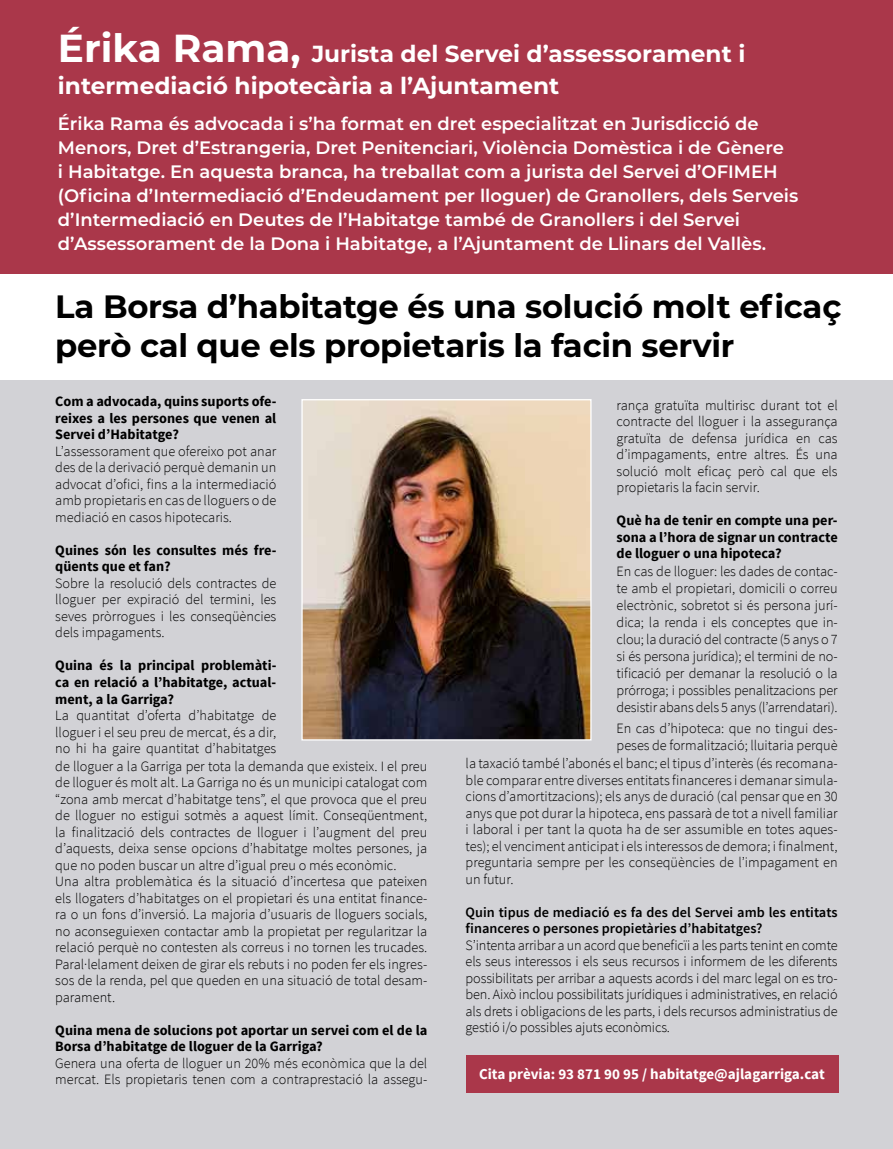
<style>
.page{position:relative;width:893px;height:1149px;background:#fff}
.page>*{position:absolute;margin:0;border:0;box-sizing:border-box;transform-origin:0 0}
.t1{font:700 32.25px/38.7px "Montserrat";letter-spacing:-.01em;color:#000}
.t2{font:700 23.25px/32.1px "Montserrat";color:#fff}
.t3{font:600 18px/24px "Montserrat";color:#fff}
.t4{font:700 18px "Montserrat";color:#fff}
.t5{font:700 15px "Source Sans Pro";color:#fff}
.t6{font:300 14.25px/16.5px "Source Sans Pro";color:#000;text-align:justify}
.t7{font:700 14.25px/16.5px "Source Sans Pro";color:#000;text-align:justify}
.t8{font:600 14.25px/16.5px "Source Sans Pro";color:#000}
.s1{font-size:39px}
.s2{font-size:31.5px}
</style>
<div class="page">
<div style="left:0;top:381px;width:893px;height:767px;background:#d2d2d6"></div>
<div style="left:0;top:0;width:893px;height:273px;background:#aa374a"></div>
<img style="left:303px;top:401px;width:287px;height:337px">
<div style="left:301px;top:399px;width:291px;height:341px;border:1px solid #fff"></div>
<div style="left:466px;top:1055px;width:373px;height:37px;background:#aa374a"></div>
<h2 class="t2" style="left:58px;top:36px;width:689px"><span class="s1">Érika Rama,</span> Jurista del Servei d’assessorament i intermediació hipotecària a l’Ajuntament</h2>
<p class="t3" style="left:58px;top:111px;width:742px">Érika Rama és advocada i s’ha format en dret especialitzat en Jurisdicció de Menors, Dret d’Estrangeria, Dret Penitenciari, Violència Domèstica i de Gènere<br>i Habitatge. En aquesta branca, ha treballat com a jurista del Servei d’OFIMEH (Oficina d’Intermediació d’Endeudament per lloguer) de Granollers, dels Serveis d’Intermediació en Deutes de l’Habitatge també de Granollers i del Servei d’Assessorament de la Dona i Habitatge, a l’Ajuntament de Llinars del Vallès.</p>
<p class="t4" style="left:58px;top:44px;width:202px">Promoció econòmica</p>
<h1 class="t1" style="left:55px;top:286px;width:788px">La Borsa d’habitatge és una solució molt eficaç però cal que els propietaris la facin servi<span class="s2">r</span></h1>
<p class="t7" style="left:55px;top:393px;width:223px">Com a advocada, quins suports ofe&shy;reixes a les persones que venen al Servei d’Habitatge?</p>
<p class="t6" style="left:55px;top:443px;width:223px">L’assessorament que ofereixo pot anar des de la derivació perquè demanin un advocat d’ofici, fins a la intermediació amb propietaris en cas de lloguers o de mediació en casos hipotecaris.</p>
<p class="t7" style="left:55px;top:542px;width:223px">Quines són les consultes més fre&shy;qüents que et fan?</p>
<p class="t6" style="left:55px;top:575px;width:223px">Sobre la resolució dels contractes de lloguer per expiració del termini, les seves pròrrogues i les conseqüències dels impagaments.</p>
<p class="t7" style="left:55px;top:657px;width:223px">Quina és la principal problemàti&shy;ca en relació a l’habitatge, actual&shy;ment, a la Garriga?</p>
<p class="t6" style="left:55px;top:707px;width:223px">La quantitat d’oferta d’habitatge de lloguer i el seu preu de mercat, és a dir, no hi ha gaire quantitat d’habitatges</p>
<p class="t6" style="left:55px;top:757px;width:374px;text-align:left">de lloguer a la Garriga per tota la demanda que existeix. I el preu de lloguer és molt alt. La Garriga no és un municipi catalogat com “zona amb mercat d’habitatge tens”, el que provoca que el preu de lloguer no estigui sotmès a aquest límit. Conseqüentment, la finalització dels contractes de lloguer i l’augment del preu d’aquests, deixa sense opcions d’habitatge moltes persones, ja que no poden buscar un altre d’igual preu o més econòmic.<br>Una altra problemàtica és la situació d’incertesa que pateixen els llogaters d’habitatges on el propietari és una entitat finance&shy;ra o un fons d’inversió. La majoria d’usuaris de lloguers socials, no aconseguiexen contactar amb la propietat per regularitzar la relació perquè no contesten als correus i no tornen les trucades.<br>Paral·lelament deixen de girar els rebuts i no poden fer els ingres&shy;sos de la renda, pel que queden en una situació de total desam&shy;parament.</p>
<p class="t7" style="left:55px;top:1022px;width:374px">Quina mena de solucions pot aportar un servei com el de la<br>Borsa d’habitatge de lloguer de la Garriga?</p>
<p class="t6" style="left:55px;top:1054px;width:374px">Genera una oferta de lloguer un 20% més econòmica que la del mercat. Els propietaris tenen com a contraprestació la assegu-</p>
<p class="t6" style="left:617px;top:397px;width:223px">rança gratuïta multirisc durant tot el contracte del lloguer i la assegurança gratuïta de defensa jurídica en cas d’impagaments, entre altres. És una solució molt eficaç però cal que els propietaris la facin servir.</p>
<p class="t7" style="left:617px;top:512px;width:223px">Què ha de tenir en compte una per&shy;sona a l’hora de signar un contracte de lloguer o una hipoteca?</p>
<p class="t6" style="left:617px;top:562px;width:223px;line-height:17.1px">En cas de lloguer: les dades de contac&shy;te amb el propietari, domicili o correu electrònic, sobretot si és persona jurí&shy;dica; la renda i els conceptes que in&shy;clou; la duració del contracte (5 anys o 7 si és persona jurídica); el termini de no&shy;tificació per demanar la resolució o la prórroga; i possibles penalitzacions per desistir abans dels 5 anys (l’arrendatari).</p>
<p class="t6" style="left:617px;top:720px;width:223px">En cas d’hipoteca: que no tingui des&shy;peses de formalització; lluitaria perquè</p>
<p class="t6" style="left:466px;top:755px;width:374px">la taxació també l’abonés el banc; el tipus d’interès (és recomana&shy;ble comparar entre diverses entitats financeres i demanar simula&shy;cions d’amortitzacions); els anys de duració (cal pensar que en 30 anys que pot durar la hipoteca, ens passarà de tot a nivell familiar i laboral i per tant la quota ha de ser assumible en totes aques&shy;tes); el venciment anticipat i els interessos de demora; i finalment, preguntaria sempre per les conseqüències de l’impagament en un futur.</p>
<p class="t8" style="left:466px;top:903px;width:374px">Quin tipus de mediació es fa des del Servei amb les entitats financeres o persones propietàries d’habitatges?</p>
<p class="t6" style="left:466px;top:936px;width:374px">S’intenta arribar a un acord que beneficïi a les parts tenint en comte els seus interessos i els seus recursos i informem de les diferents possibilitats per arribar a aquests acords i del marc legal on es tro&shy;ben. Això inclou possibilitats jurídiques i administratives, en relació als drets i obligacions de les parts, i dels recursos administratius de gestió i/o possibles ajuts econòmics.</p>
<p class="t5" style="left:479px;top:1064px;width:347px">Cita prèvia: 93 871 90 95 / habitatge@ajlagarriga.cat</p>
</div>
